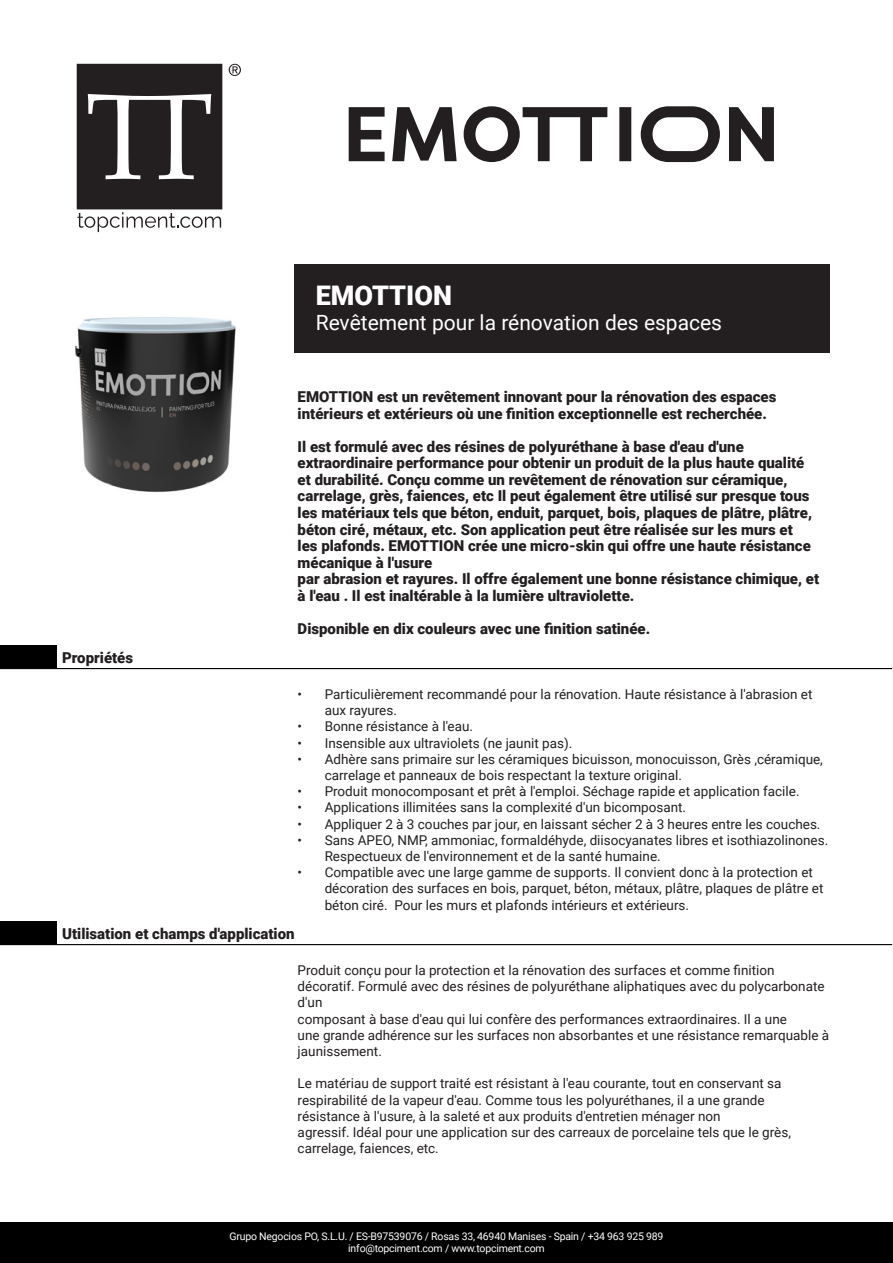
<style>
.page{position:relative;width:893px;height:1263px;background:#fff}
.page>*{position:absolute;margin:0;border:0;box-sizing:border-box;transform-origin:0 0}
.t1{font:900 27px "Roboto";color:#fff}
.t2{font:21px "Roboto";color:#fff}
.TEXTO_DESTACADO{font:900 15px/16.5px "Roboto";color:#231f20}
.TEXTO_GROSO{font:13.5px/16.2px "Roboto";color:#231f20}
.t3{font:10.5px/12px "Roboto";letter-spacing:-.02em;color:#fff;text-align:center}
</style>
<div class="page">
<div style="left:0;top:1222px;width:893px;height:41px;background:#000"></div>
<img style="left:75px;top:317px;width:161px;height:176px">
<div style="left:294px;top:264px;width:535px;height:88px;background:#231f20"></div>
<svg style="left:77px;top:64px;width:145px;height:168px"></svg>
<svg style="left:229px;top:64px;width:12px;height:12px"></svg>
<svg style="left:349px;top:106px;width:425px;height:56px"></svg>
<div style="left:0;top:645px;width:56px;height:23px;background:#000"></div>
<hr style="left:0;top:668px;width:56px;height:1px;background:#000">
<hr style="left:56px;top:668px;width:836px;height:1px;background:#000">
<div style="left:0;top:921px;width:56px;height:23px;background:#000"></div>
<hr style="left:0;top:944px;width:56px;height:1px;background:#000">
<hr style="left:56px;top:944px;width:836px;height:1px;background:#000">
<h1 class="t1" style="left:316px;top:277px;width:138px">EMOTTION</h1>
<h2 class="t2" style="left:316px;top:308px;width:408px">Revêtement pour la rénovation des espaces</h2>
<h3 class="TEXTO_DESTACADO" style="left:62px;top:648px;width:73px">Propriétés</h3>
<p class="TEXTO_DESTACADO" style="left:298px;top:388px;width:480px">EMOTTION est un revêtement innovant pour la rénovation des espaces</p>
<p class="TEXTO_DESTACADO" style="left:298px;top:405px;width:471px">intérieurs et extérieurs où une finition exceptionnelle est recherchée.</p>
<p class="TEXTO_DESTACADO" style="left:298px;top:438px;width:516px">Il est formulé avec des résines de polyuréthane à base d'eau d'une extraordinaire performance pour obtenir un produit de la plus haute qualité et durabilité. Conçu comme un revêtement de rénovation sur céramique, carrelage, grès, faiences, etc Il peut également être utilisé sur presque tous les matériaux tels que béton, enduit, parquet, bois, plaques de plâtre, plâtre, béton ciré, métaux, etc. Son application peut être réalisée sur les murs et les plafonds. EMOTTION crée une micro-skin qui offre une haute résistance mécanique à l'usure</p>
<p class="TEXTO_DESTACADO" style="left:298px;top:570px;width:523px">par abrasion et rayures. Il offre également une bonne résistance chimique, et à l'eau . Il est inaltérable à la lumière ultraviolette.</p>
<p class="TEXTO_DESTACADO" style="left:298px;top:619px;width:354px">Disponible en dix couleurs avec une finition satinée.</p>
<p class="TEXTO_GROSO" style="left:325px;top:685px;width:489px;text-indent:-27px">• Particulièrement recommandé pour la rénovation. Haute résistance à l'abrasion et aux rayures.</p>
<p class="TEXTO_GROSO" style="left:298px;top:718px;width:177px">• Bonne résistance à l'eau.</p>
<p class="TEXTO_GROSO" style="left:298px;top:734px;width:276px">• Insensible aux ultraviolets (ne jaunit pas).</p>
<p class="TEXTO_GROSO" style="left:325px;top:750px;width:500px;text-indent:-27px">• Adhère sans primaire sur les céramiques bicuisson, monocuisson, Grès ,céramique, carrelage et panneaux de bois respectant la texture original.</p>
<p class="TEXTO_GROSO" style="left:298px;top:783px;width:503px">• Produit monocomposant et prêt à l'emploi. Séchage rapide et application facile.</p>
<p class="TEXTO_GROSO" style="left:298px;top:799px;width:390px">• Applications illimitées sans la complexité d'un bicomposant.</p>
<p class="TEXTO_GROSO" style="left:298px;top:815px;width:524px">• Appliquer 2 à 3 couches par jour, en laissant sécher 2 à 3 heures entre les couches.</p>
<p class="TEXTO_GROSO" style="left:325px;top:831px;width:505px;text-indent:-27px">• Sans APEO, NMP, ammoniac, formaldéhyde, diisocyanates libres et isothiazolinones.<br>Respectueux de l'environnement et de la santé humaine.</p>
<p class="TEXTO_GROSO" style="left:325px;top:864px;width:500px;text-indent:-27px">• Compatible avec une large gamme de supports. Il convient donc à la protection et décoration des surfaces en bois, parquet, béton, métaux, plâtre, plaques de plâtre et béton ciré. Pour les murs et plafonds intérieurs et extérieurs.</p>
<h3 class="TEXTO_DESTACADO" style="left:62px;top:924px;width:234px">Utilisation et champs d'application</h3>
<p class="TEXTO_GROSO" style="left:298px;top:961px;width:478px">Produit conçu pour la protection et la rénovation des surfaces et comme finition</p>
<p class="TEXTO_GROSO" style="left:298px;top:978px;width:528px">décoratif. Formulé avec des résines de polyuréthane aliphatiques avec du polycarbonate d'un</p>
<p class="TEXTO_GROSO" style="left:298px;top:1010px;width:491px">composant à base d'eau qui lui confère des performances extraordinaires. Il a une</p>
<p class="TEXTO_GROSO" style="left:298px;top:1026px;width:533px">une grande adhérence sur les surfaces non absorbantes et une résistance remarquable à</p>
<p class="TEXTO_GROSO" style="left:298px;top:1042px;width:86px">jaunissement.</p>
<p class="TEXTO_GROSO" style="left:298px;top:1075px;width:485px">Le matériau de support traité est résistant à l'eau courante, tout en conservant sa</p>
<p class="TEXTO_GROSO" style="left:298px;top:1091px;width:468px">respirabilité de la vapeur d'eau. Comme tous les polyuréthanes, il a une grande</p>
<p class="TEXTO_GROSO" style="left:298px;top:1107px;width:424px">résistance à l'usure, à la saleté et aux produits d'entretien ménager non</p>
<p class="TEXTO_GROSO" style="left:298px;top:1123px;width:495px">agressif. Idéal pour une application sur des carreaux de porcelaine tels que le grès,</p>
<p class="TEXTO_GROSO" style="left:298px;top:1140px;width:143px">carrelage, faiences, etc.</p>
<p class="t3" style="left:230px;top:1230px;width:435px">Grupo Negocios PO, S.L.U. / ES-B97539076 / Rosas 33, 46940 Manises - Spain / +34 963 925 989 info@topciment.com / www.topciment.com</p>
</div>
